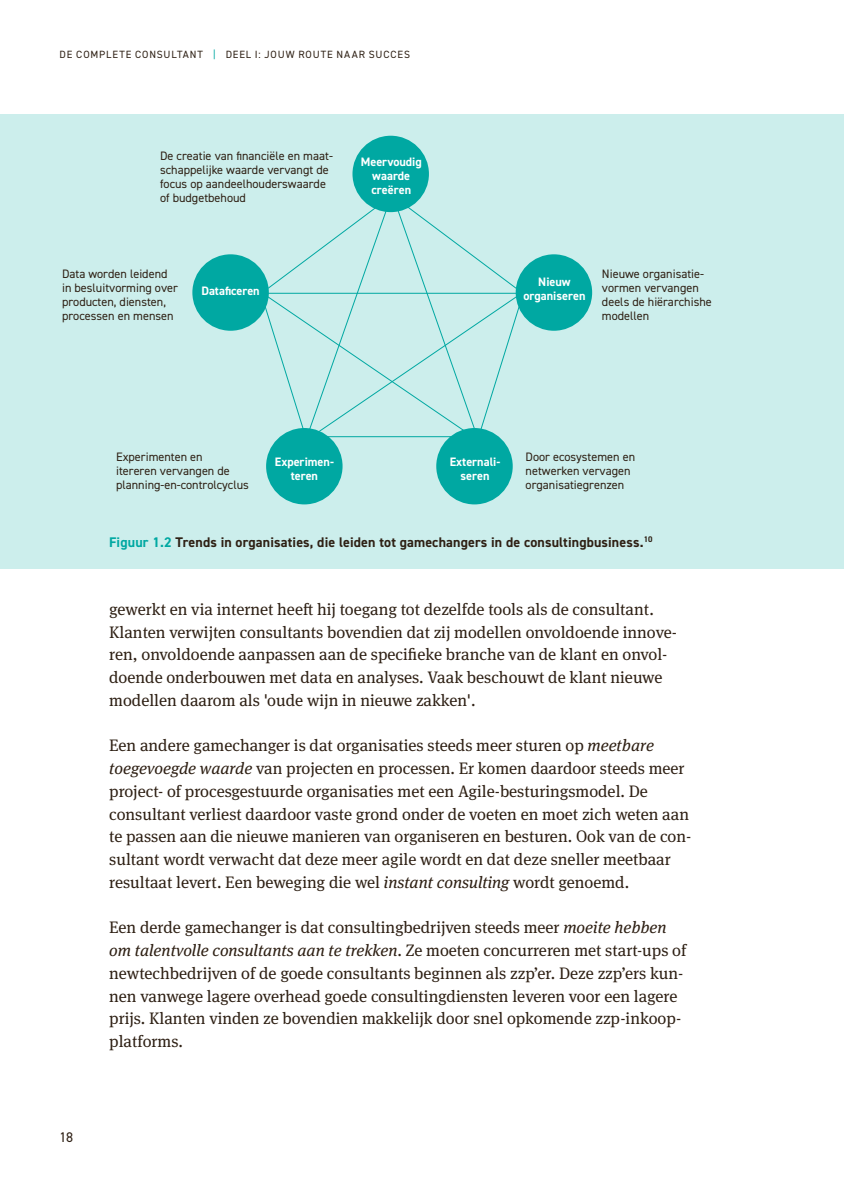
<style>
.page{position:relative;width:844px;height:1191px;background:#fff}
.page>*{position:absolute;margin:0;border:0;box-sizing:border-box;transform-origin:0 0}
.t1{font:16.62px/22.8px "Meta Serif Pro";color:#2e2014}
.t2{font:700 14px "DIN2014";letter-spacing:.01em;color:#2e2014}
.t3{font:14px "DIN2014";color:#2e2014}
.t4{font:12.25px/14px "DIN2014";color:#2e2014}
.t5{font:700 12.25px/14px "DIN2014";color:#fff;text-align:center}
.t6{font:10.5px "DIN2014";letter-spacing:.08em;color:#2e2014}
.s1{color:#00a8a2}
.s2{font-style:italic}
</style>
<div class="page">
<div style="left:0;top:115px;width:843px;height:454px;background:#cceeec"></div>
<div style="left:352px;top:136px;width:77px;height:76px;background:#00a8a2;border-radius:50%"></div>
<div style="left:192px;top:254px;width:77px;height:77px;background:#00a8a2;border-radius:50%"></div>
<div style="left:515px;top:254px;width:77px;height:77px;background:#00a8a2;border-radius:50%"></div>
<div style="left:436px;top:428px;width:76px;height:76px;background:#00a8a2;border-radius:50%"></div>
<div style="left:266px;top:428px;width:76px;height:76px;background:#00a8a2;border-radius:50%"></div>
<hr style="left:319px;top:436px;width:140px;height:1px;background:#00a8a2">
<svg style="left:263px;top:201px;width:258px;height:235px"></svg>
<p class="t6" style="left:60px;top:48px;width:352px">DE COMPLETE CONSULTANT <span class="s1">|</span> DEEL I: JOUW ROUTE NAAR SUCCES</p>
<p class="t4" style="left:160px;top:148px;width:174px">De creatie van financiële en maat&shy;schappelijke waarde vervangt de focus op aandeelhouderswaarde of budgetbehoud</p>
<p class="t5" style="left:360px;top:155px;width:62px">Meervoudig waarde creëren</p>
<p class="t4" style="left:62px;top:266px;width:117px">Data worden leidend in besluitvorming over producten, diensten, processen en mensen</p>
<p class="t5" style="left:201px;top:283px;width:60px">Dataficeren</p>
<p class="t5" style="left:523px;top:275px;width:63px">Nieuw organiseren</p>
<p class="t4" style="left:601px;top:266px;width:111px">Nieuwe organisatie&shy;vormen vervangen deels de hiërarchishe modellen</p>
<p class="t4" style="left:116px;top:450px;width:134px">Experimenten en<br>itereren vervangen de planning-en-controlcyclus</p>
<p class="t5" style="left:275px;top:455px;width:60px">Experimen&shy;teren</p>
<p class="t5" style="left:449px;top:455px;width:52px">Externali&shy;seren</p>
<p class="t4" style="left:525px;top:450px;width:111px">Door ecosystemen en netwerken vervagen organisatiegrenzen</p>
<p class="t2" style="left:109px;top:532px;width:544px"><span class="s1">Figuur 1.2</span> Trends in organisaties, die leiden tot gamechangers in de consultingbusiness.<sup>10</sup></p>
<p class="t3" style="left:60px;top:1128px;width:15px">18</p>
<p class="t1" style="left:109px;top:597px;width:569px">gewerkt en via internet heeft hij toegang tot dezelfde tools als de consultant.<br>Klanten verwijten consultants bovendien dat zij modellen onvoldoende innove&shy;ren, onvoldoende aanpassen aan de specifieke branche van de klant en onvol&shy;doende onderbouwen met data en analyses. Vaak beschouwt de klant nieuwe modellen daarom als 'oude wijn in nieuwe zakken'.</p>
<p class="t1" style="left:109px;top:733px;width:583px">Een andere gamechanger is dat organisaties steeds meer sturen op <span class="s2">meetbare toegevoegde waarde</span> van projecten en processen. Er komen daardoor steeds meer project- of procesgestuurde organisaties met een Agile-besturingsmodel. De consultant verliest daardoor vaste grond onder de voeten en moet zich weten aan te passen aan die nieuwe manieren van organiseren en besturen. Ook van de con&shy;sultant wordt verwacht dat deze meer agile wordt en dat deze sneller meetbaar resultaat levert. Een beweging die wel <span class="s2">instant consulting</span> wordt genoemd.</p>
<p class="t1" style="left:109px;top:915px;width:578px">Een derde gamechanger is dat consultingbedrijven steeds meer <span class="s2">moeite hebben om talentvolle consultants aan te trekken</span>. Ze moeten concurreren met start-ups of newtechbedrijven of de goede consultants beginnen als zzp’er. Deze zzp’ers kun&shy;nen vanwege lagere overhead goede consultingdiensten leveren voor een lagere prijs. Klanten vinden ze bovendien makkelijk door snel opkomende zzp-inkoop&shy;platforms.</p>
</div>
